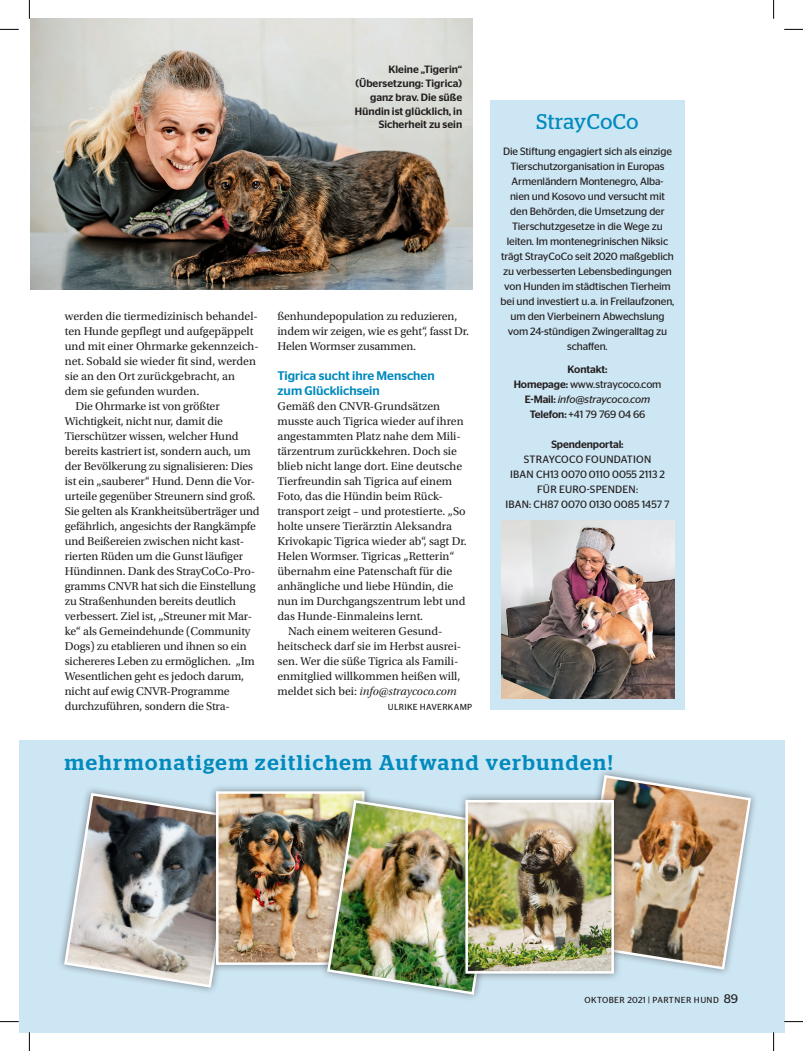
<style>
.page{position:relative;width:803px;height:1051px;background:#fff}
.page>*{position:absolute;margin:0;border:0;box-sizing:border-box;transform-origin:0 0}
._01_DZ{font:500 21.25px "Stag";letter-spacing:.085em;color:#008abe}
._06_Kasten_HL{font:21.25px "Stag";letter-spacing:.03em;color:#008abe}
._04_Zwiti{font:500 12.5px/15px "Stag Sans";color:#008abe}
._03_Lauftext{font:11.88px/15px "Utopia Std";letter-spacing:-.01em;color:#231f20}
._03_Lauftext_ohne_Ei{font:11.88px/15px "Utopia Std";color:#231f20}
._06_Kasten_LT{font:10.62px/15px "Stag Sans";letter-spacing:-.01em;color:#231f20;text-align:center}
._05_BU{font:500 10.62px/13.8px "Stag Sans";color:#231f20;text-align:right}
._06_Kasten_LT-2{font:10.62px "Stag Sans";letter-spacing:.01em;color:#231f20}
._06_Kasten_LT-3{font:italic 10.62px "Stag Sans";letter-spacing:-.015em;color:#231f20}
._06_Kasten_LT-4{font:500 10.62px "Stag Sans";letter-spacing:-.01em;color:#231f20}
._03_Lauftext_ohne_Ei-2{font:8.75px "Stag Sans";letter-spacing:.035em;color:#231f20}
.s1{font-family:"Utopia Std Subh It"}
.s2{font-weight:500}
.s3{font-weight:500;font-style:normal}
.s4{font-size:12.5px}
</style>
<div class="page">
<div style="left:490px;top:101px;width:195px;height:609px;background:#cde6f3"></div>
<div style="left:19px;top:740px;width:765px;height:292px;background:#cde6f3"></div>
<img style="left:501px;top:520px;width:173px;height:178px">
<img style="left:597px;top:773px;width:156px;height:198px">
<svg style="left:63px;top:791px;width:155px;height:198px;background:#a1a3a4"></svg>
<div style="left:208px;top:783px;width:164px;height:190px;background:#231f20;opacity:.5"></div>
<img style="left:219px;top:794px;width:101px;height:168px">
<div style="left:216px;top:791px;width:148px;height:174px;border:2px solid #fff"></div>
<div style="left:320px;top:793px;width:188px;height:209px;background:#231f20;opacity:.5"></div>
<img style="left:326px;top:799px;width:176px;height:197px">
<div style="left:458px;top:792px;width:164px;height:189px;background:#231f20;opacity:.5"></div>
<img style="left:468px;top:803px;width:143px;height:168px">
<div style="left:465px;top:800px;width:149px;height:174px;border:2px solid #fff"></div>
<img style="left:30px;top:19px;width:442px;height:271px">
<svg style="left:0;top:29px;width:19px;height:1px"></svg>
<svg style="left:784px;top:29px;width:19px;height:1px"></svg>
<svg style="left:0;top:1021px;width:19px;height:1px"></svg>
<svg style="left:784px;top:1021px;width:19px;height:1px"></svg>
<svg style="left:29px;top:0;width:1px;height:19px"></svg>
<svg style="left:29px;top:1032px;width:1px;height:19px"></svg>
<svg style="left:773px;top:0;width:1px;height:19px"></svg>
<svg style="left:773px;top:1032px;width:1px;height:19px"></svg>
<p class="_05_BU" style="left:388px;top:63px;width:75px">Kleine „Tigerin“</p>
<p class="_05_BU" style="left:356px;top:76px;width:108px">(Übersetzung: Tigrica) ganz brav. Die süße</p>
<p class="_05_BU" style="left:355px;top:104px;width:109px">Hündin ist glücklich, in</p>
<p class="_05_BU" style="left:379px;top:118px;width:85px">Sicherheit zu sein</p>
<p class="_03_Lauftext_ohne_Ei" style="left:65px;top:309px;width:195px">werden die tiermedizinisch behandel&shy;ten Hunde gepflegt und aufgepäppelt und mit einer Ohrmarke gekennzeich&shy;net. Sobald sie wieder fit sind, werden sie an den Ort zurückgebracht, an dem sie gefunden wurden.</p>
<p class="_03_Lauftext" style="left:65px;top:399px;width:196px;text-indent:11px">Die Ohrmarke ist von größter Wichtigkeit, nicht nur, damit die Tierschützer wissen, welcher Hund bereits kastriert ist, sondern auch, um der Bevölkerung zu signalisieren: Dies ist ein „sauberer“ Hund. Denn die Vor&shy;urteile gegenüber Streunern sind groß.<br>Sie gelten als Krankheitsüberträger und gefährlich, angesichts der Rangkämpfe und Beißereien zwischen nicht kast&shy;rierten Rüden um die Gunst läufiger Hündinnen. Dank des StrayCoCo-Pro&shy;gramms CNVR hat sich die Einstellung zu Straßenhunden bereits deutlich verbessert. Ziel ist, „Streuner mit Mar&shy;ke“ als Gemeindehunde (Community Dogs) zu etablieren und ihnen so ein sichereres Leben zu ermöglichen. „Im Wesentlichen geht es jedoch darum, nicht auf ewig CNVR-Programme durchzuführen, sondern die Stra-</p>
<p class="_03_Lauftext" style="left:277px;top:309px;width:193px">ßenhundepopulation zu reduzieren, indem wir zeigen, wie es geht“, fasst Dr.<br>Helen Wormser zusammen.</p>
<p class="_04_Zwiti" style="left:277px;top:368px;width:159px">Tigrica sucht ihre Menschen zum Glücklichsein</p>
<p class="_03_Lauftext_ohne_Ei" style="left:277px;top:399px;width:191px">Gemäß den CNVR-Grundsätzen musste auch Tigrica wieder auf ihren angestammten Platz nahe dem Mili&shy;tärzentrum zurückkehren. Doch sie blieb nicht lange dort. Eine deutsche Tierfreundin sah Tigrica auf einem Foto, das die Hündin beim Rück&shy;transport zeigt – und protestierte. „So holte unsere Tierärztin Aleksandra Krivokapic Tigrica wieder ab“, sagt Dr.<br>Helen Wormser. Tigricas „Retterin“ übernahm eine Patenschaft für die anhängliche und liebe Hündin, die nun im Durchgangszentrum lebt und das Hunde-Einmaleins lernt.</p>
<p class="_03_Lauftext" style="left:277px;top:624px;width:185px;text-indent:11px">Nach einem weiteren Gesund&shy;heitscheck darf sie im Herbst ausrei&shy;sen. Wer die süße Tigrica als Famili&shy;enmitglied willkommen heißen will, meldet sich bei: <span class="s1">info@straycoco.com</span></p>
<p class="_03_Lauftext_ohne_Ei-2" style="left:388px;top:702px;width:86px">ULRIKE HAVERKAMP</p>
<p class="_06_Kasten_HL" style="left:536px;top:109px;width:103px">StrayCoCo</p>
<p class="_06_Kasten_LT" style="left:501px;top:144px;width:175px">Die Stiftung engagiert sich als einzige Tierschutzorganisation in Europas Armenländern Montenegro, Alba&shy;nien und Kosovo und versucht mit den Behörden, die Umsetzung der Tierschutzgesetze in die Wege zu leiten. Im montenegrinischen Niksic trägt StrayCoCo seit 2020 maßgeblich zu verbesserten Lebensbedingungen von Hunden im städtischen Tierheim bei und investiert u.a. in Freilaufzonen, um den Vierbeinern Abwechslung vom 24-stündigen Zwingeralltag zu schaffen.</p>
<p class="_06_Kasten_LT-4" style="left:567px;top:364px;width:41px">Kontakt:</p>
<p class="_06_Kasten_LT" style="left:514px;top:377px;width:149px"><span class="s2">Homepage:</span> www.straycoco.com</p>
<p class="_06_Kasten_LT-3" style="left:525px;top:394px;width:127px"><span class="s3">E-Mail:</span> info@straycoco.com</p>
<p class="_06_Kasten_LT" style="left:530px;top:407px;width:117px"><span class="s2">Telefon:</span> +41 79 769 04 66</p>
<p class="_06_Kasten_LT-4" style="left:551px;top:439px;width:74px">Spendenportal:</p>
<p class="_06_Kasten_LT-2" style="left:524px;top:454px;width:129px">STRAYCOCO FOUNDATION</p>
<p class="_06_Kasten_LT" style="left:510px;top:467px;width:156px">IBAN CH13 0070 0110 0055 2113 2</p>
<p class="_06_Kasten_LT-2" style="left:537px;top:484px;width:103px">FÜR EURO-SPENDEN:</p>
<p class="_06_Kasten_LT-2" style="left:505px;top:499px;width:166px">IBAN: CH87 0070 0130 0085 1457 7</p>
<p class="_01_DZ" style="left:65px;top:750px;width:549px">mehrmonatigem zeitlichem Aufwand verbunden!</p>
<p class="_03_Lauftext_ohne_Ei-2" style="left:584px;top:995px;width:155px">OKTOBER 2021 | PARTNER HUND <span class="s4">89</span></p>
</div>
